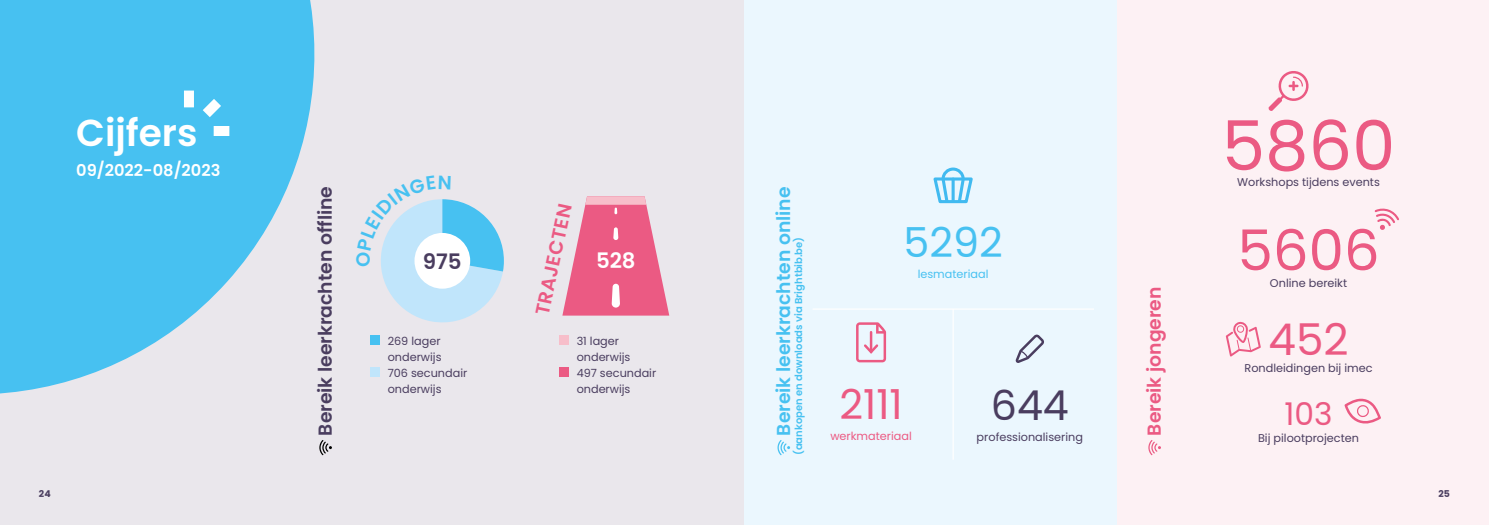
<style>
.page{position:relative;width:1489px;height:525px;background:#fff}
.page>*{position:absolute;margin:0;border:0;box-sizing:border-box;transform-origin:0 0}
.t1{font:68.75px "Poppins";color:#eb5a83}
.t2{font:56.25px "Poppins";color:#eb5a83}
.t3{font:43.75px "Poppins";color:#eb5a83}
.t4{font:41.25px "Poppins";color:#eb5a83}
.t5{font:41.25px "Poppins";color:#47c1f1}
.t6{font:41.25px "Poppins";color:#4a3d5f}
.t7{font:600 37.5px "Poppins";color:#fff}
.t8{font:31.25px "Poppins";color:#eb5a83}
.t9{font:600 21.25px "Poppins";color:#4a3d5f}
.t10{font:600 21.25px "Poppins";color:#fff}
.t11{font:600 19.25px "Poppins";color:#eb5a83}
.t12{font:600 18.75px "Poppins";color:#4a3d5f}
.t13{font:600 18.75px "Poppins";color:#47c1f1}
.t14{font:600 18.75px "Poppins";color:#eb5a83}
.t15{font:600 16.25px "Poppins";color:#fff}
.t16{font:11.25px/16.2px "Poppins";color:#4a3d5f}
.t17{font:11.25px "Poppins";color:#eb5a83}
.t18{font:11.25px "Poppins";color:#47c1f1}
.t19{font:600 10px "Poppins";color:#47c1f1}
.t20{font:700 9.38px "Poppins";color:#4a3d5f}
</style>
<div class="page">
<div style="left:1098px;top:0;width:390px;height:524px;background:#fdf1f4"></div>
<div style="left:0;top:0;width:744px;height:524px;background:#eae7ec"></div>
<div style="left:744px;top:0;width:372px;height:524px;background:#ebf7fe"></div>
<svg style="left:0;top:0;width:665px;height:394px"></svg>
<div style="left:370px;top:335px;width:9px;height:9px;background:#47c1f1"></div>
<div style="left:370px;top:367px;width:9px;height:10px;background:#c0e5fb"></div>
<div style="left:559px;top:335px;width:9px;height:9px;background:#f7beca"></div>
<div style="left:559px;top:367px;width:9px;height:10px;background:#eb5a83"></div>
<svg style="left:562px;top:196px;width:107px;height:119px"></svg>
<div style="left:588px;top:245px;width:55px;height:31px;background:#eb5a83"></div>
<svg style="left:319px;top:440px;width:13px;height:15px"></svg>
<svg style="left:777px;top:440px;width:13px;height:15px"></svg>
<svg style="left:1148px;top:440px;width:12px;height:15px"></svg>
<div style="left:941px;top:167px;width:23px;height:24px;border:3px solid #47c1f1;border-radius:50%"></div>
<svg style="left:933px;top:176px;width:40px;height:28px"></svg>
<svg style="left:856px;top:322px;width:30px;height:40px"></svg>
<hr style="left:952px;top:309px;width:1px;height:150px;background:#fff">
<hr style="left:812px;top:308px;width:281px;height:1px;background:#fff">
<svg style="left:1015px;top:334px;width:28px;height:29px"></svg>
<svg style="left:1374px;top:208px;width:24px;height:22px"></svg>
<svg style="left:1225px;top:321px;width:35px;height:35px"></svg>
<svg style="left:1344px;top:398px;width:36px;height:26px"></svg>
<svg style="left:1268px;top:71px;width:41px;height:40px"></svg>
<div style="left:0;top:0;width:189px;height:288px;background:#47c1f1"></div>
<svg style="left:184px;top:90px;width:45px;height:46px;background:#71cff4"></svg>
<svg style="left:356px;top:175px;width:148px;height:152px"></svg>
<h3 class="t7" style="left:76px;top:111px;width:123px">Cijfers</h3>
<h3 class="t15" style="left:76px;top:160px;width:146px">09/2022-08/2023</h3>
<h3 class="t12" style="left:314px;top:435px;width:251px;rotate:-90deg">Bereik leerkrachten offline</h3>
<h3 class="t13" style="left:772px;top:435px;width:250px;rotate:-90deg">Bereik leerkrachten online</h3>
<h3 class="t11" style="left:531px;top:312px;width:115px;rotate:-78deg">TRAJECTEN</h3>
<p class="t19" style="left:792px;top:455px;width:220px;rotate:-90deg">(aankopen en downloads via Brightbib.be)</p>
<h3 class="t10" style="left:596px;top:248px;width:41px">528</h3>
<h3 class="t9" style="left:423px;top:249px;width:40px">975</h3>
<p class="t16" style="left:387px;top:332px;width:81px">269 lager onderwijs<br>706 secundair onderwijs</p>
<p class="t16" style="left:576px;top:332px;width:81px">31 lager onderwijs<br>497 secundair onderwijs</p>
<h3 class="t5" style="left:903px;top:218px;width:101px">5292</h3>
<p class="t18" style="left:917px;top:267px;width:72px">lesmateriaal</p>
<h3 class="t4" style="left:839px;top:380px;width:65px">2111</h3>
<p class="t17" style="left:830px;top:429px;width:83px">werkmateriaal</p>
<h3 class="t6" style="left:990px;top:381px;width:80px">644</h3>
<p class="t16" style="left:976px;top:429px;width:108px">professionalisering</p>
<h3 class="t14" style="left:1143px;top:435px;width:150px;rotate:-90deg">Bereik jongeren</h3>
<h1 class="t1" style="left:1221px;top:106px;width:175px">5860</h1>
<p class="t16" style="left:1237px;top:174px;width:144px">Workshops tijdens events</p>
<h2 class="t2" style="left:1237px;top:218px;width:144px">5606</h2>
<p class="t16" style="left:1269px;top:274px;width:79px">Online bereikt</p>
<h3 class="t3" style="left:1268px;top:314px;width:82px">452</h3>
<p class="t16" style="left:1244px;top:359px;width:130px">Rondleidingen bij imec</p>
<h3 class="t8" style="left:1284px;top:396px;width:50px">103</h3>
<p class="t16" style="left:1257px;top:429px;width:102px">Bij pilootprojecten</p>
<p class="t20" style="left:39px;top:487px;width:13px">24</p>
<p class="t20" style="left:1438px;top:487px;width:13px">25</p>
</div>
